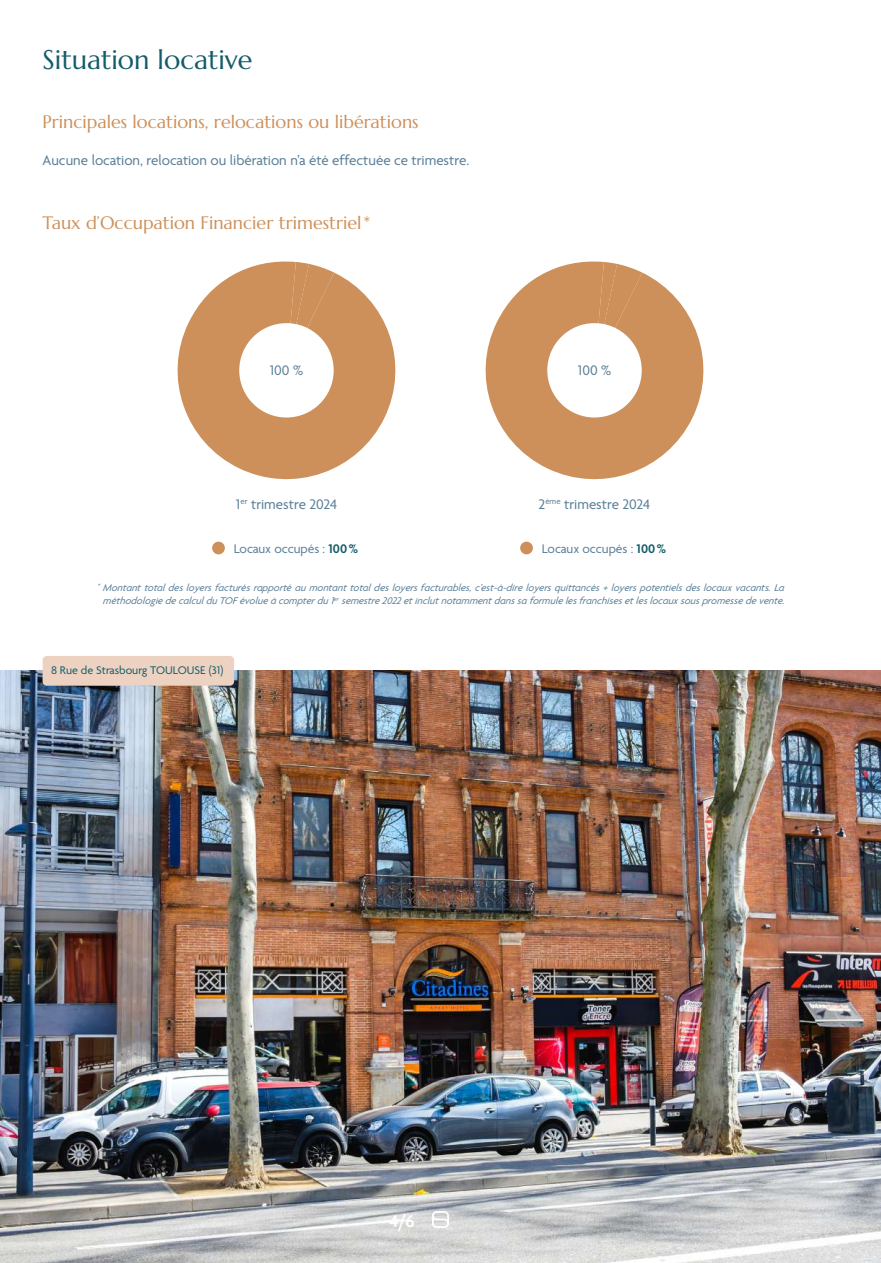
<style>
.page{position:relative;width:881px;height:1263px;background:#fff}
.page>*{position:absolute;margin:0;border:0;box-sizing:border-box;transform-origin:0 0}
.t1{font:27px "Marcellus";color:#145c6a}
.t2{font:18px "Marcellus";color:#ce905a}
.t3{font:600 18px "Agenda One";color:#fff}
.t4{font:15px "Agenda One";color:#597f97}
.t5{font:13.5px "Agenda One";color:#597f97}
.t6{font:12px "Agenda One";color:#145c6a}
.t7{font:italic 10.5px/12.6px "Agenda One";color:#597f97;text-align:center}
.s1{font-weight:600;color:#145c6a}
</style>
<div class="page">
<img style="left:0;top:670px;width:880px;height:593px">
<div style="left:43px;top:656px;width:191px;height:30px;background:#edd2c1;border-radius:4px"></div>
<div style="left:212px;top:542px;width:13px;height:12px;background:#ce905a;border-radius:50%"></div>
<svg style="left:177px;top:261px;width:219px;height:219px;fill:#ce905a"></svg>
<div style="left:239px;top:323px;width:94px;height:94px;background:#fff;border-radius:50%"></div>
<div style="left:520px;top:542px;width:12px;height:12px;background:#ce905a;border-radius:50%"></div>
<svg style="left:485px;top:261px;width:219px;height:219px;fill:#ce905a"></svg>
<div style="left:547px;top:323px;width:94px;height:94px;background:#fff;border-radius:50%"></div>
<svg style="left:432px;top:1211px;width:17px;height:18px"></svg>
<h1 class="t1" style="left:43px;top:43px;width:211px">Situation locative</h1>
<h2 class="t2" style="left:43px;top:111px;width:377px">Principales locations, relocations ou libérations</h2>
<h3 class="t4" style="left:43px;top:153px;width:428px">Aucune location, relocation ou libération n’a été effectuée ce trimestre.</h3>
<h2 class="t2" style="left:43px;top:212px;width:329px">Taux d’Occupation Financier trimestriel*</h2>
<h3 class="t4" style="left:269px;top:362px;width:35px">100 %</h3>
<h3 class="t4" style="left:236px;top:496px;width:103px">1<sup>er</sup> trimestre 2024</h3>
<p class="t5" style="left:234px;top:541px;width:126px">Locaux occupés : <span class="s1">100%</span></p>
<h3 class="t4" style="left:577px;top:362px;width:35px">100 %</h3>
<h3 class="t4" style="left:538px;top:496px;width:113px">2<sup>ème</sup> trimestre 2024</h3>
<p class="t5" style="left:541px;top:541px;width:126px">Locaux occupés : <span class="s1">100%</span></p>
<p class="t7" style="left:97px;top:582px;width:690px"><sup>*</sup> Montant total des loyers facturés rapporté au montant total des loyers facturables, c’est-à-dire loyers quittancés + loyers potentiels des locaux vacants. La méthodologie de calcul du TOF évolue à compter du 1<sup>er</sup> semestre 2022 et inclut notamment dans sa formule les franchises et les locaux sous promesse de vente.</p>
<p class="t6" style="left:51px;top:663px;width:174px">8 Rue de Strasbourg TOULOUSE (31)</p>
<h2 class="t3" style="left:389px;top:1211px;width:27px">4/6</h2>
</div>
